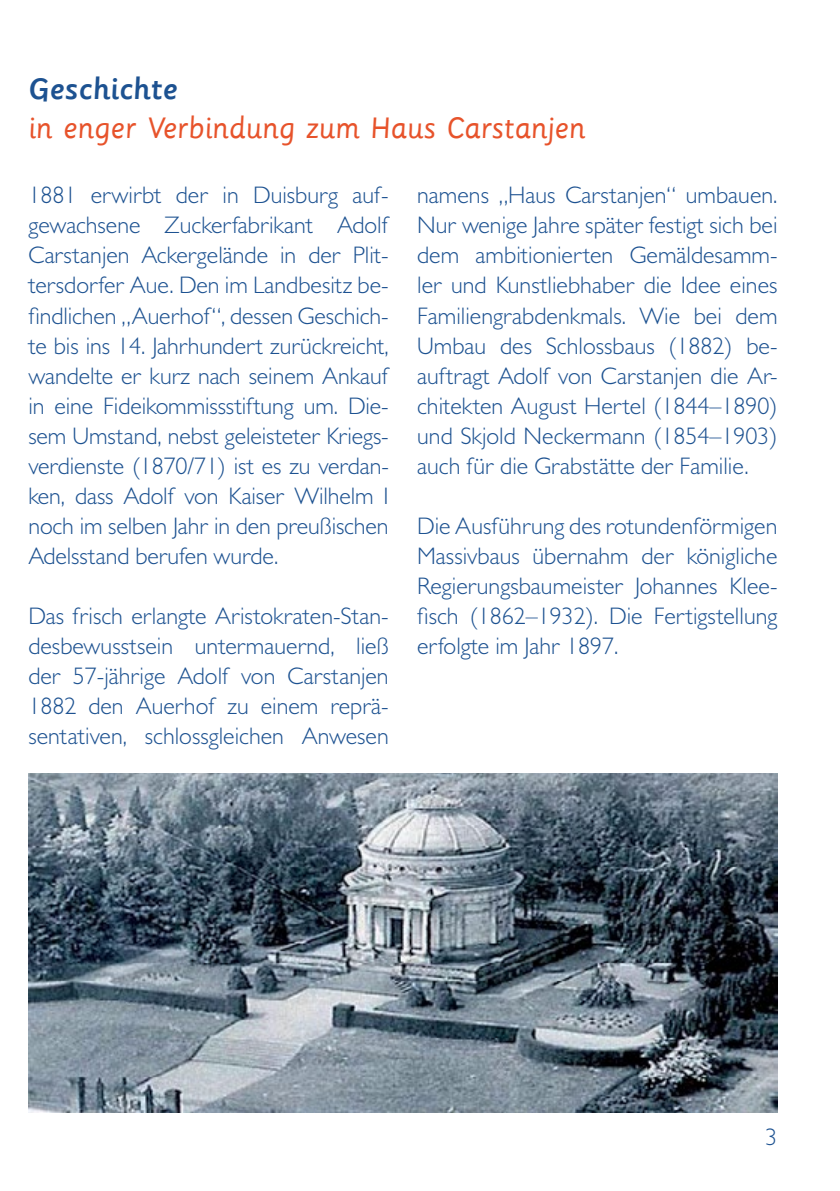
<style>
.page{position:relative;width:840px;height:1191px;background:#fff}
.page>*{position:absolute;margin:0;border:0;box-sizing:border-box;transform-origin:0 0}
.t1{font:32px "Sassoon Primary Com";color:#e7532b}
.t2{font:500 32px "Sassoon Primary Com";color:#1d5291}
.t3{font:300 24px/30px "Gill Sans MT Pro";color:#1d5291;text-align:justify}
</style>
<div class="page">
<img style="left:28px;top:774px;width:749px;height:338px">
<h1 class="t2" style="left:28px;top:71px;width:151px">Geschichte</h1>
<h1 class="t1" style="left:28px;top:110px;width:558px">in enger Verbindung zum Haus Carstanjen</h1>
<p class="t3" style="left:28px;top:180px;width:362px">1881 erwirbt der in Duisburg auf&shy;gewachsene Zuckerfabrikant Adolf Carstanjen Ackergelände in der Plit&shy;tersdorfer Aue. Den im Landbesitz be&shy;findlichen „Auerhof“, dessen Geschich&shy;te bis ins 14. Jahrhundert zurückreicht, wandelte er kurz nach seinem Ankauf in eine Fideikommissstiftung um. Die&shy;sem Umstand, nebst geleisteter Kriegs&shy;verdienste (1870/71) ist es zu verdan&shy;ken, dass Adolf von Kaiser Wilhelm I noch im selben Jahr in den preußischen Adelsstand berufen wurde.</p>
<p class="t3" style="left:28px;top:600px;width:362px">Das frisch erlangte Aristokraten-Stan&shy;desbewusstsein untermauernd, ließ der 57-jährige Adolf von Carstanjen 1882 den Auerhof zu einem reprä&shy;sentativen, schlossgleichen Anwesen</p>
<p class="t3" style="left:417px;top:180px;width:362px">namens „Haus Carstanjen“ umbauen.<br>Nur wenige Jahre später festigt sich bei dem ambitionierten Gemäldesamm&shy;ler und Kunstliebhaber die Idee eines Familiengrabdenkmals. Wie bei dem Umbau des Schlossbaus (1882) be&shy;auftragt Adolf von Carstanjen die Ar&shy;chitekten August Hertel (1844–1890) und Skjold Neckermann (1854–1903) auch für die Grabstätte der Familie.</p>
<p class="t3" style="left:417px;top:510px;width:362px">Die Ausführung des rotundenförmigen Massivbaus übernahm der königliche Regierungsbaumeister Johannes Klee&shy;fisch (1862–1932). Die Fertigstellung erfolgte im Jahr 1897.</p>
<p class="t3" style="left:765px;top:1122px;width:13px">3</p>
</div>
